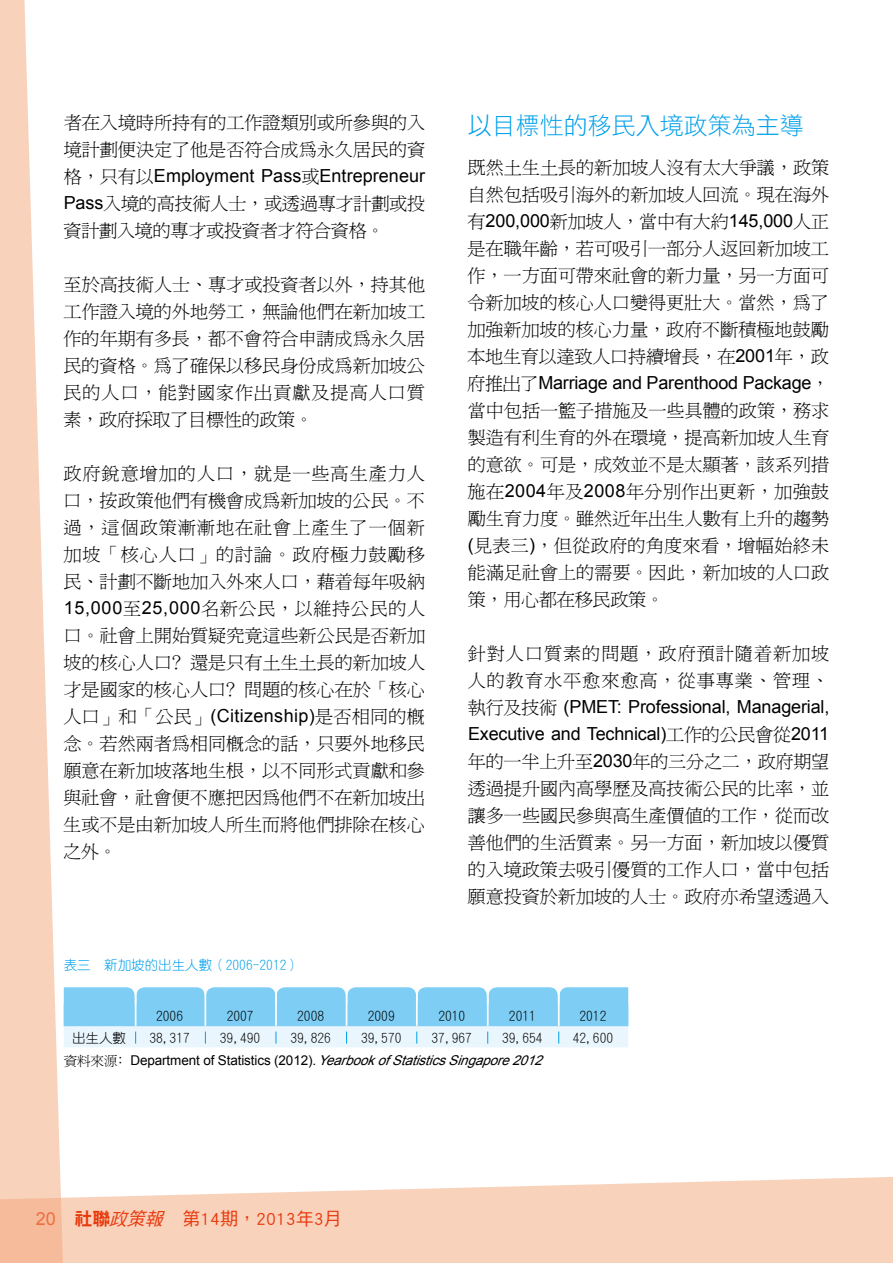
<style>
.page{position:relative;width:893px;height:1263px;background:#fff}
.page>*{position:absolute;margin:0;border:0;box-sizing:border-box;transform-origin:0 0}
.t1{font:24px "DF Hei Std W3";color:#00a0e9}
.t2{font:18px/27px "P Ming Li U";letter-spacing:.005em;color:#000;text-align:justify}
.t3{font:18px/27px "Arial";letter-spacing:-.01em;color:#000}
.t4{font:18px/27px "P Ming Li U";letter-spacing:.06em;color:#000}
.t5{font:18px "DF Hei Std W5";color:#e8390d}
.t6{font:13.5px "DF Yuan Lt HK BF";color:#000}
.t7{font:italic 13.5px "Arial";color:#000}
.t8{font:13.5px "DF Yuan Lt HK BF";color:#00a0e9}
.s1{font-family:"P Ming Li U"}
.s2{font-family:"Arial"}
.s3{font-family:"P Ming Li U";font-style:normal}
.s4{font-style:normal}
.s5{font-family:"DF Hei Std W9"}
.s6{font-style:italic}
</style>
<div class="page">
<svg style="left:64px;top:1177px;width:828px;height:86px;background:#f9d7c4"></svg>
<svg style="left:892px;top:1177px;width:1px;height:86px"></svg>
<svg style="left:0;top:0;width:64px;height:1263px;fill:#f9d2bc"></svg>
<svg style="left:64px;top:987px;width:564px;height:61px;background:#a5dcf7"></svg>
<hr style="left:135px;top:987px;width:1px;height:39px;background:#fff">
<hr style="left:205px;top:987px;width:1px;height:39px;background:#fff">
<hr style="left:275px;top:987px;width:2px;height:39px;background:#fff">
<hr style="left:346px;top:987px;width:1px;height:39px;background:#fff">
<hr style="left:416px;top:987px;width:2px;height:39px;background:#fff">
<hr style="left:487px;top:987px;width:2px;height:39px;background:#fff">
<hr style="left:558px;top:987px;width:2px;height:39px;background:#fff">
<p class="t2" style="left:64px;top:109px;width:363px">者在入境時所持有的工作證類別或所參與的入境計劃便決定了他是否符合成為永久居民的資</p>
<p class="t3" style="left:64px;top:163px;width:363px"><span class="s1">格，只有以</span>Employment Pass<span class="s1">或</span>Entrepreneur</p>
<p class="t2" style="left:64px;top:190px;width:363px"><span class="s2">Pass</span>入境的高技術人士，或透過專才計劃或投資計劃入境的專才或投資者才符合資格。</p>
<p class="t2" style="left:63px;top:271px;width:363px">至於高技術人士、專才或投資者以外，持其他工作證入境的外地勞工，無論他們在新加坡工作的年期有多長，都不會符合申請成為永久居民的資格。為了確保以移民身份成為新加坡公民的人口，能對國家作出貢獻及提高人口質素，政府採取了目標性的政策。</p>
<p class="t2" style="left:63px;top:460px;width:363px">政府銳意增加的人口，就是一些高生產力人口，按政策他們有機會成為新加坡的公民。不過，這個政策漸漸地在社會上產生了一個新加坡「核心人口」的討論。政府極力鼓勵移民、計劃不斷地加入外來人口，藉着每年吸納<span class="s2">15,000</span>至<span class="s2">25,000</span>名新公民，以維持公民的人口。社會上開始質疑究竟這些新公民是否新加坡的核心人口﹖還是只有土生土長的新加坡人才是國家的核心人口﹖問題的核心在於「核心人口」和「公民」<span class="s2">(Citizenship)</span>是否相同的概念。若然兩者為相同概念的話，只要外地移民願意在新加坡落地生根，以不同形式貢獻和參與社會，社會便不應把因為他們不在新加坡出生或不是由新加坡人所生而將他們排除在核心之外。</p>
<h1 class="t1" style="left:468px;top:113px;width:338px">以目標性的移民入境政策為主導</h1>
<p class="t2" style="left:468px;top:154px;width:363px">既然土生土長的新加坡人沒有太大爭議，政策自然包括吸引海外的新加坡人回流。現在海外</p>
<p class="t3" style="left:468px;top:208px;width:363px"><span class="s1">有</span>200,000<span class="s1">新加坡人，當中有大約</span>145,000<span class="s1">人正</span></p>
<p class="t2" style="left:467px;top:235px;width:363px">是在職年齡，若可吸引一部分人返回新加坡工作，一方面可帶來社會的新力量，另一方面可令新加坡的核心人口變得更壯大。當然，為了加強新加坡的核心力量，政府不斷積極地鼓勵本地生育以達致人口持續增長，在<span class="s2">2001</span>年，政</p>
<p class="t3" style="left:467px;top:370px;width:363px"><span class="s1">府推出了</span>Marriage and Parenthood Package<span class="s1">，</span></p>
<p class="t2" style="left:468px;top:397px;width:363px">當中包括一籃子措施及一些具體的政策，務求製造有利生育的外在環境，提高新加坡人生育的意欲。可是，成效並不是太顯著，該系列措施在<span class="s2">2004</span>年及<span class="s2">2008</span>年分別作出更新，加強鼓勵生育力度。雖然近年出生人數有上升的趨勢<span class="s2">(</span>見表三<span class="s2">)</span>，但從政府的角度來看，增幅始終未能滿足社會上的需要。因此，新加坡的人口政策，用心都在移民政策。</p>
<p class="t4" style="left:468px;top:640px;width:363px">針對人口質素的問題，政府預計隨着新加坡人的教育水平愈來愈高，從事專業、管理、</p>
<p class="t3" style="left:468px;top:694px;width:363px"><span class="s1">執行及技術</span> (PMET: Professional, Managerial,<br>Executive and Technical)<span class="s1">工作的公民會從</span>2011</p>
<p class="t2" style="left:468px;top:748px;width:363px">年的一半上升至<span class="s2">2030</span>年的三分之二，政府期望透過提升國內高學歷及高技術公民的比率，並讓多一些國民參與高生產價值的工作，從而改善他們的生活質素。另一方面，新加坡以優質的入境政策去吸引優質的工作人口，當中包括願意投資於新加坡的人士。政府亦希望透過入</p>
<p class="t8" style="left:64px;top:958px;width:238px">表三 新加坡的出生人數（2006-2012）</p>
<p class="t6" style="left:156px;top:1009px;width:28px">2006</p>
<p class="t6" style="left:227px;top:1009px;width:28px">2007</p>
<p class="t6" style="left:297px;top:1009px;width:28px">2008</p>
<p class="t6" style="left:368px;top:1009px;width:28px">2009</p>
<p class="t6" style="left:438px;top:1009px;width:28px">2010</p>
<p class="t6" style="left:509px;top:1009px;width:28px">2011</p>
<p class="t6" style="left:579px;top:1009px;width:28px">2012</p>
<p class="t6" style="left:72px;top:1031px;width:56px">出生人數</p>
<p class="t6" style="left:149px;top:1031px;width:42px">38,317</p>
<p class="t6" style="left:220px;top:1031px;width:42px">39,490</p>
<p class="t6" style="left:290px;top:1031px;width:42px">39,826</p>
<p class="t6" style="left:361px;top:1031px;width:42px">39,570</p>
<p class="t6" style="left:432px;top:1031px;width:42px">37,967</p>
<p class="t6" style="left:502px;top:1031px;width:42px">39,654</p>
<p class="t6" style="left:573px;top:1031px;width:42px">42,600</p>
<p class="t7" style="left:64px;top:1051px;width:486px"><span class="s3">資料來源﹕</span><span class="s4">Department of Statistics (2012).</span> YearbookofStatisticsSingapore2012</p>
<p class="t5" style="left:36px;top:1209px;width:307px"><span class="s2">20</span> <span class="s5">社聯</span><span class="s6">政策報</span>　第14期，2013年3月</p>
</div>
